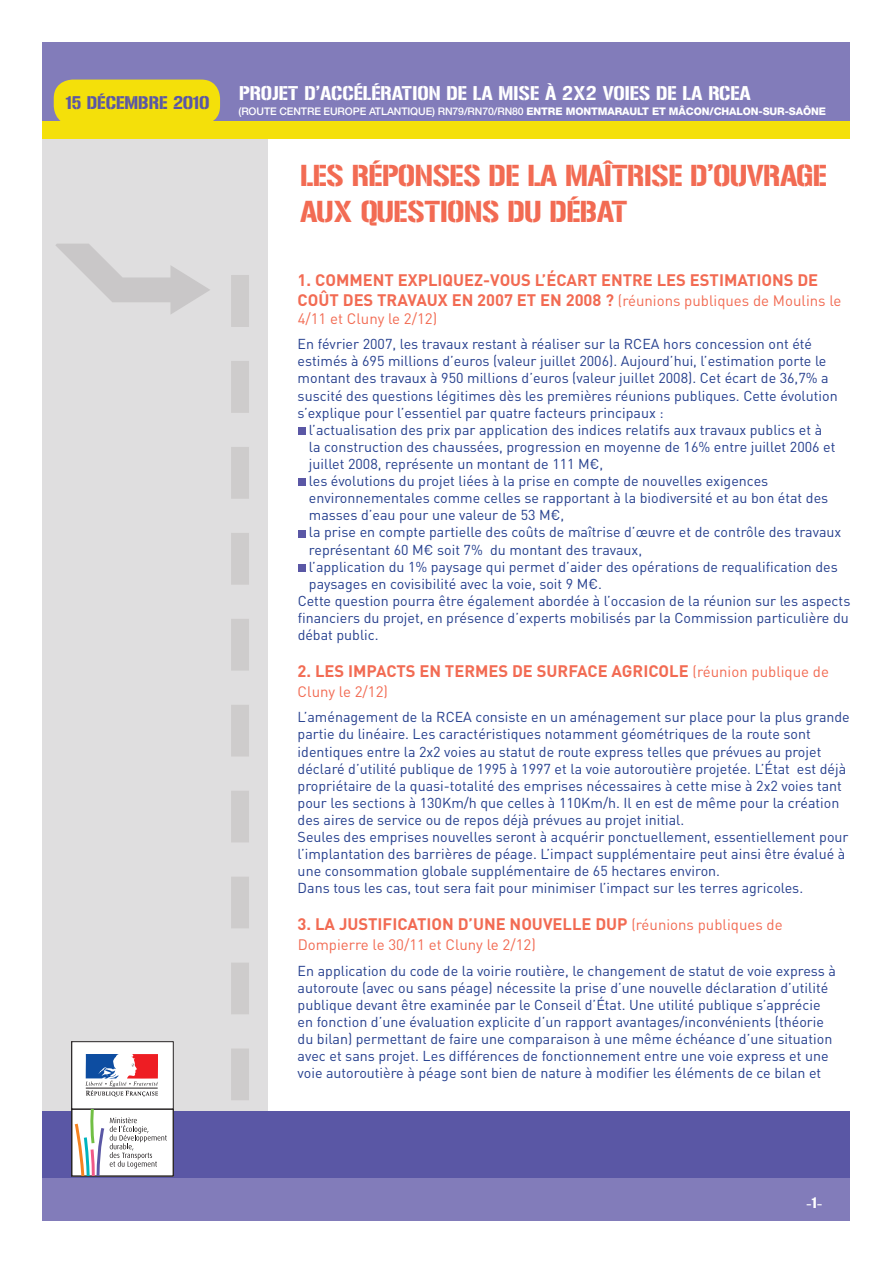
<style>
.page{position:relative;width:893px;height:1263px;background:#fff}
.page>*{position:absolute;margin:0;border:0;box-sizing:border-box;transform-origin:0 0}
.t1{font:30px/36px "Gunplay";letter-spacing:-.02em;color:#f26b53}
.t2{font:19.65px "Gunplay";color:#fff}
.t3{font:18.15px "Gunplay";color:#5a57a5}
.t4{font:700 16.5px/19.8px "DIN";color:#f26b53}
.t5{font:15.15px "Gunplay";color:#fff}
.t6{font:15px "DIN";color:#f26b53}
.t7{font:14.25px/17.1px "DIN";color:#253f8e}
.t8{font:500 10.5px "Helvetica Neue";letter-spacing:-.01em;color:#fff}
.s1{font-weight:800}
.s2{font-weight:400;font-size:15px}
</style>
<div class="page">
<div style="left:43px;top:43px;width:225px;height:1121px;background:#dfdedf"></div>
<div style="left:43px;top:1111px;width:807px;height:75px;background:#5a57a5"></div>
<div style="left:43px;top:1178px;width:807px;height:42px;background:#827cba"></div>
<div style="left:72px;top:1109px;width:101px;height:67px;background:#fff"></div>
<div style="left:72px;top:1042px;width:101px;height:67px;background:#fff"></div>
<div style="left:72px;top:1041px;width:101px;height:68px;border:1px solid #231f20"></div>
<svg style="left:85px;top:1054px;width:73px;height:43px"></svg>
<svg style="left:73px;top:1109px;width:94px;height:67px"></svg>
<svg style="left:231px;top:275px;width:18px;height:825px"></svg>
<svg style="left:56px;top:244px;width:154px;height:70px"></svg>
<div style="left:298px;top:427px;width:7px;height:8px;background:#5a57a5"></div>
<div style="left:298px;top:478px;width:7px;height:8px;background:#5a57a5"></div>
<div style="left:298px;top:530px;width:7px;height:7px;background:#5a57a5"></div>
<div style="left:298px;top:564px;width:7px;height:8px;background:#5a57a5"></div>
<div style="left:43px;top:43px;width:807px;height:86px;background:#827cba"></div>
<div style="left:43px;top:122px;width:807px;height:17px;background:#f4e00a"></div>
<div style="left:54px;top:80px;width:166px;height:45px;background:#f4e00a;border-radius:19px"></div>
<p class="t3" style="left:66px;top:90px;width:145px">15 DÉCEMBRE 2010</p>
<h2 class="t2" style="left:239px;top:79px;width:513px">PROJET D’ACCÉLÉRATION DE LA MISE À 2X2 VOIES DE LA RCEA</h2>
<p class="t8" style="left:239px;top:105px;width:589px">(ROUTE CENTRE EUROPE ATLANTIQUE) RN79/RN70/RN80 <span class="s1">ENTRE MONTMARAULT ET MÂCON/CHALON-SUR-SAÔNE</span></p>
<h1 class="t1" style="left:300px;top:155px;width:528px">LES RÉPONSES DE LA MAÎTRISE D’OUVRAGE<br>AUX QUESTIONS DU DÉBAT</h1>
<p class="t4" style="left:298px;top:269px;width:545px">1. COMMENT EXPLIQUEZ-VOUS L’ÉCART ENTRE LES ESTIMATIONS DE<br>COÛT DES TRAVAUX EN 2007 ET EN 2008 ? <span class="s2">(réunions publiques de Moulins le</span></p>
<p class="t6" style="left:298px;top:309px;width:141px">4/11 et Cluny le 2/12)</p>
<p class="t7" style="left:298px;top:335px;width:542px">En février 2007, les travaux restant à réaliser sur la RCEA hors concession ont été estimés à 695 millions d’euros (valeur juillet 2006). Aujourd’hui, l’estimation porte le montant des travaux à 950 millions d’euros (valeur juillet 2008). Cet écart de 36,7% a suscité des questions légitimes dès les premières réunions publiques. Cette évolution s’explique pour l’essentiel par quatre facteurs principaux :</p>
<p class="t7" style="left:309px;top:421px;width:515px">l’actualisation des prix par application des indices relatifs aux travaux publics et à</p>
<p class="t7" style="left:309px;top:438px;width:528px">la construction des chaussées, progression en moyenne de 16% entre juillet 2006 et</p>
<p class="t7" style="left:309px;top:455px;width:296px">juillet 2008, représente un montant de 111 M€,</p>
<p class="t7" style="left:309px;top:472px;width:461px">les évolutions du projet liées à la prise en compte de nouvelles exigences</p>
<p class="t7" style="left:309px;top:489px;width:521px">environnementales comme celles se rapportant à la biodiversité et au bon état des</p>
<p class="t7" style="left:309px;top:506px;width:257px">masses d’eau pour une valeur de 53 M€,</p>
<p class="t7" style="left:309px;top:523px;width:534px">la prise en compte partielle des coûts de maîtrise d’œuvre et de contrôle des travaux</p>
<p class="t7" style="left:309px;top:540px;width:335px">représentant 60 M€ soit 7% du montant des travaux,</p>
<p class="t7" style="left:309px;top:558px;width:530px">l’application du 1% paysage qui permet d’aider des opérations de requalification des</p>
<p class="t7" style="left:309px;top:575px;width:295px">paysages en covisibilité avec la voie, soit 9 M€.</p>
<p class="t7" style="left:298px;top:592px;width:554px">Cette question pourra être également abordée à l’occasion de la réunion sur les aspects</p>
<p class="t7" style="left:298px;top:609px;width:553px">financiers du projet, en présence d’experts mobilisés par la Commission particulière du</p>
<p class="t7" style="left:298px;top:626px;width:83px">débat public.</p>
<p class="t4" style="left:298px;top:660px;width:533px">2. LES IMPACTS EN TERMES DE SURFACE AGRICOLE <span class="s2">(réunion publique de</span></p>
<p class="t6" style="left:298px;top:682px;width:92px">Cluny le 2/12)</p>
<p class="t7" style="left:298px;top:708px;width:554px">L’aménagement de la RCEA consiste en un aménagement sur place pour la plus grande partie du linéaire. Les caractéristiques notamment géométriques de la route sont identiques entre la 2x2 voies au statut de route express telles que prévues au projet déclaré d’utilité publique de 1995 à 1997 et la voie autoroutière projetée. L’État est déjà propriétaire de la quasi-totalité des emprises nécessaires à cette mise à 2x2 voies tant pour les sections à 130Km/h que celles à 110Km/h. Il en est de même pour la création des aires de service ou de repos déjà prévues au projet initial.<br>Seules des emprises nouvelles seront à acquérir ponctuellement, essentiellement pour l’implantation des barrières de péage. L’impact supplémentaire peut ainsi être évalué à une consommation globale supplémentaire de 65 hectares environ.<br>Dans tous les cas, tout sera fait pour minimiser l’impact sur les terres agricoles.</p>
<p class="t4" style="left:298px;top:914px;width:486px">3. LA JUSTIFICATION D’UNE NOUVELLE DUP <span class="s2">(réunions publiques de</span></p>
<p class="t6" style="left:298px;top:935px;width:240px">Dompierre le 30/11 et Cluny le 2/12)</p>
<p class="t7" style="left:298px;top:962px;width:540px">En application du code de la voirie routière, le changement de statut de voie express à autoroute (avec ou sans péage) nécessite la prise d’une nouvelle déclaration d’utilité publique devant être examinée par le Conseil d’État. Une utilité publique s’apprécie en fonction d’une évaluation explicite d’un rapport avantages/inconvénients (théorie du bilan) permettant de faire une comparaison à une même échéance d’une situation avec et sans projet. Les différences de fonctionnement entre une voie express et une voie autoroutière à péage sont bien de nature à modifier les éléments de ce bilan et</p>
<p class="t5" style="left:806px;top:1192px;width:18px">-1-</p>
</div>
